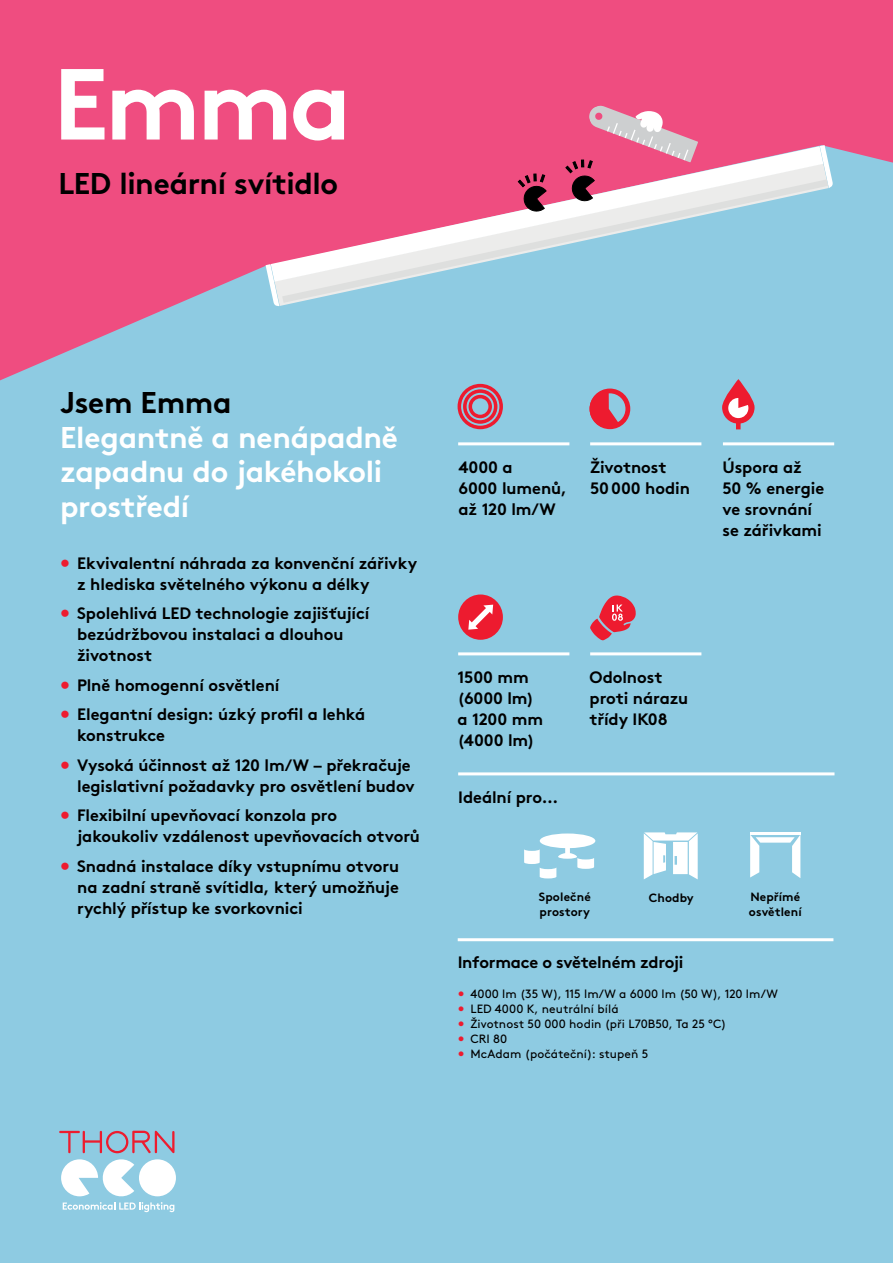
<style>
.page{position:relative;width:893px;height:1263px;background:#8ecbe2}
.page>*{position:absolute;margin:0;border:0;box-sizing:border-box;transform-origin:0 0}
.t1{font:700 100.65px "Brown";color:#fff}
.t2{font:700 30px/34.5px "Brown";letter-spacing:-.01em;color:#fff}
.t3{font:700 30px "Brown";letter-spacing:-.01em;color:#000}
.t4{font:700 16.5px/21px "Brown";letter-spacing:-.005em;color:#000}
.t5{font:12px "Brown";letter-spacing:.005em;color:#000}
.t6{font:700 12px/15px "Brown";letter-spacing:.01em;color:#000}
.s1{color:#ed1b2f}
</style>
<div class="page">
<svg style="left:0;top:0;width:893px;height:380px;fill:#ef4d80"></svg>
<svg style="left:820px;top:145px;width:14px;height:43px"></svg>
<svg style="left:266px;top:264px;width:13px;height:43px"></svg>
<svg style="left:274px;top:163px;width:554px;height:143px"></svg>
<svg style="left:282px;top:179px;width:546px;height:124px"></svg>
<svg style="left:271px;top:146px;width:552px;height:136px"></svg>
<svg style="left:518px;top:174px;width:29px;height:39px"></svg>
<svg style="left:565px;top:104px;width:133px;height:98px;background:#e281a0"></svg>
<hr style="left:458px;top:938px;width:375px;height:3px;background:#fff">
<div style="left:458px;top:594px;width:45px;height:46px;background:#ed1b2f;border-radius:50%"></div>
<svg style="left:468px;top:605px;width:25px;height:25px"></svg>
<svg style="left:722px;top:379px;width:33px;height:45px"></svg>
<div style="left:736px;top:419px;width:5px;height:10px;background:#ed1b2f"></div>
<div style="left:728px;top:398px;width:20px;height:20px;background:#fff;border-radius:50%"></div>
<svg style="left:738px;top:392px;width:16px;height:16px"></svg>
<svg style="left:458px;top:384px;width:45px;height:45px"></svg>
<div style="left:589px;top:390px;width:39px;height:38px;background:#ed1b2f;border-radius:50%"></div>
<svg style="left:609px;top:379px;width:29px;height:51px"></svg>
<div style="left:589px;top:388px;width:41px;height:41px;border:5px solid #ed1b2f;border-radius:50%"></div>
<svg style="left:524px;top:833px;width:71px;height:45px"></svg>
<svg style="left:750px;top:834px;width:50px;height:44px"></svg>
<hr style="left:750px;top:832px;width:50px;height:2px;background:#fff">
<svg style="left:644px;top:832px;width:54px;height:47px"></svg>
<hr style="left:458px;top:442px;width:111px;height:3px;background:#fff">
<hr style="left:458px;top:652px;width:111px;height:3px;background:#fff">
<hr style="left:458px;top:772px;width:376px;height:3px;background:#fff">
<hr style="left:590px;top:652px;width:111px;height:3px;background:#fff">
<hr style="left:590px;top:442px;width:111px;height:3px;background:#fff">
<hr style="left:723px;top:442px;width:111px;height:3px;background:#fff">
<svg style="left:590px;top:595px;width:46px;height:46px"></svg>
<svg style="left:59px;top:1130px;width:116px;height:82px"></svg>
<h1 class="t1" style="left:53px;top:23px;width:300px">Emma</h1>
<h2 class="t3" style="left:58px;top:160px;width:281px">LED lineární svítidlo</h2>
<h2 class="t3" style="left:60px;top:378px;width:173px">Jsem Emma</h2>
<h2 class="t2" style="left:60px;top:417px;width:339px">Elegantně a nenápadně zapadnu do jakéhokoli prostředí</h2>
<p class="t4" style="left:77px;top:551px;width:342px;text-indent:-17px"><span class="s1">•</span> Ekvivalentní náhrada za konvenční zářivky z hlediska světelného výkonu a délky</p>
<p class="t4" style="left:77px;top:601px;width:294px;text-indent:-17px"><span class="s1">•</span> Spolehlivá LED technologie zajišťující bezúdržbovou instalaci a dlouhou životnost</p>
<p class="t4" style="left:60px;top:673px;width:221px"><span class="s1">•</span> Plně homogenní osvětlení</p>
<p class="t4" style="left:77px;top:702px;width:290px;text-indent:-17px"><span class="s1">•</span> Elegantní design: úzký profil a lehká konstrukce</p>
<p class="t4" style="left:60px;top:753px;width:356px;text-align:right"><span class="s1">•</span> Vysoká účinnost až 120 lm/W – překračuje legislativní požadavky pro osvětlení budov</p>
<p class="t4" style="left:77px;top:803px;width:344px;text-indent:-17px"><span class="s1">•</span> Flexibilní upevňovací konzola pro jakoukoliv vzdálenost upevňovacích otvorů</p>
<p class="t4" style="left:77px;top:854px;width:324px;text-align:justify;text-indent:-17px"><span class="s1">•</span> Snadná instalace díky vstupnímu otvoru na zadní straně svítidla, který umožňuje rychlý přístup ke svorkovnici</p>
<p class="t4" style="left:590px;top:455px;width:101px">Životnost<br>50000 hodin</p>
<p class="t4" style="left:459px;top:455px;width:110px">4000 a<br>6000 lumenů, až 120 lm/W</p>
<p class="t4" style="left:723px;top:455px;width:103px">Úspora až<br>50 % energie ve srovnání se zářivkami</p>
<p class="t4" style="left:458px;top:665px;width:87px">1500 mm (6000 lm) a 1200 mm (4000 lm)</p>
<p class="t4" style="left:590px;top:665px;width:100px">Odolnost proti nárazu třídy IK08</p>
<p class="t4" style="left:458px;top:785px;width:102px">Ideální pro...</p>
<p class="t6" style="left:539px;top:888px;width:53px">Společné prostory</p>
<p class="t6" style="left:649px;top:889px;width:47px">Chodby</p>
<p class="t6" style="left:749px;top:888px;width:54px">Nepřímé osvětlení</p>
<p class="t4" style="left:458px;top:950px;width:227px">Informace o světelném zdroji</p>
<p class="t5" style="left:458px;top:985px;width:322px"><span class="s1">•</span> 4000 lm (35 W), 115 lm/W a 6000 lm (50 W), 120 lm/W</p>
<p class="t5" style="left:458px;top:1000px;width:163px"><span class="s1">•</span> LED 4000 K, neutrální bílá</p>
<p class="t5" style="left:458px;top:1015px;width:270px"><span class="s1">•</span> Životnost 50 000 hodin (při L70B50, Ta 25 °C)</p>
<p class="t5" style="left:458px;top:1030px;width:51px"><span class="s1">•</span> CRI 80</p>
<p class="t5" style="left:458px;top:1045px;width:192px"><span class="s1">•</span> McAdam (počáteční): stupeň 5</p>
</div>
